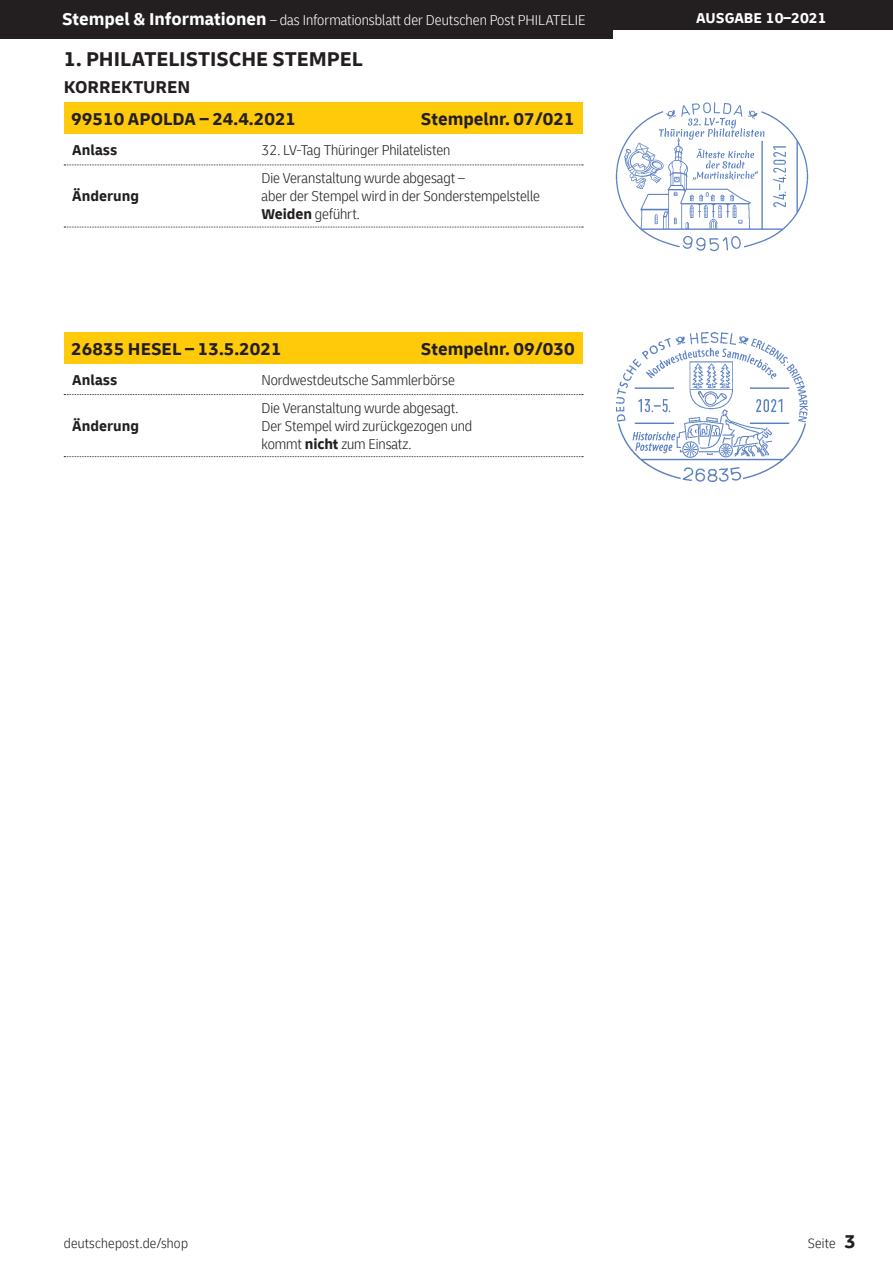
<style>
.page{position:relative;width:893px;height:1263px;background:#fff}
.page>*{position:absolute;margin:0;border:0;box-sizing:border-box;transform-origin:0 0}
.t1{font:700 21px "Delivery";color:#231f20}
.t2{font:700 18px/32px "Delivery";color:#231f20}
.t3{font:300 condensed 15px/18px "Delivery";letter-spacing:-.005em;color:#231f20}
.t4{font:300 condensed 15px "Delivery";color:#fff}
.t5{font:700 15px "Delivery";color:#231f20}
.t6{font:700 15px "Delivery";color:#fff}
.t7{font:300 condensed 14.25px "Delivery";letter-spacing:.015em;color:#231f20}
.s1{font-weight:700;font-stretch:normal;font-size:18px}
.s2{font-weight:700;font-stretch:normal}
.s3{font-weight:700;font-stretch:normal;font-size:19.5px}
</style>
<div class="page">
<div style="left:0;top:0;width:893px;height:30px;background:#231f20"></div>
<div style="left:0;top:0;width:612px;height:38px;background:#231f20"></div>
<div style="left:64px;top:102px;width:519px;height:32px;background:#feca0a"></div>
<div style="left:64px;top:332px;width:519px;height:32px;background:#feca0a"></div>
<svg style="left:64px;top:165px;width:519px;height:1px"></svg>
<svg style="left:64px;top:394px;width:519px;height:1px"></svg>
<svg style="left:64px;top:227px;width:519px;height:1px"></svg>
<svg style="left:64px;top:456px;width:519px;height:1px"></svg>
<img style="left:616px;top:102px;width:193px;height:150px">
<img style="left:617px;top:333px;width:191px;height:149px">
<p class="t4" style="left:62px;top:12px;width:525px"><span class="s1">Stempel &amp; Informationen</span> – das Informationsblatt der Deutschen Post PHILATELIE</p>
<p class="t6" style="left:696px;top:9px;width:132px">AUSGABE 10–2021</p>
<h1 class="t1" style="left:64px;top:46px;width:301px">1. PHILATELISTISCHE STEMPEL</h1>
<p class="t2" style="left:71px;top:71px;width:227px;text-indent:-7px">KORREKTUREN<br>99510 APOLDA – 24.4.2021</p>
<p class="t2" style="left:421px;top:103px;width:155px">Stempelnr. 07/021</p>
<p class="t5" style="left:72px;top:140px;width:47px">Anlass</p>
<p class="t5" style="left:72px;top:187px;width:68px">Änderung</p>
<p class="t3" style="left:261px;top:141px;width:190px">32. LV-Tag Thüringer Philatelisten</p>
<p class="t3" style="left:261px;top:169px;width:280px">Die Veranstaltung wurde abgesagt –<br>aber der Stempel wird in der Sonderstempelstelle<br><span class="s2">Weiden</span> geführt.</p>
<p class="t2" style="left:71px;top:333px;width:212px">26835 HESEL – 13.5.2021</p>
<p class="t2" style="left:421px;top:333px;width:155px">Stempelnr. 09/030</p>
<p class="t5" style="left:72px;top:370px;width:47px">Anlass</p>
<p class="t5" style="left:72px;top:417px;width:68px">Änderung</p>
<p class="t3" style="left:261px;top:370px;width:195px">Nordwestdeutsche Sammlerbörse</p>
<p class="t3" style="left:261px;top:399px;width:212px">Die Veranstaltung wurde abgesagt.<br>Der Stempel wird zurückgezogen und kommt <span class="s2">nicht</span> zum Einsatz.</p>
<p class="t7" style="left:64px;top:1235px;width:126px">deutschepost.de/shop</p>
<p class="t7" style="left:808px;top:1235px;width:50px">Seite <span class="s3">3</span></p>
</div>
